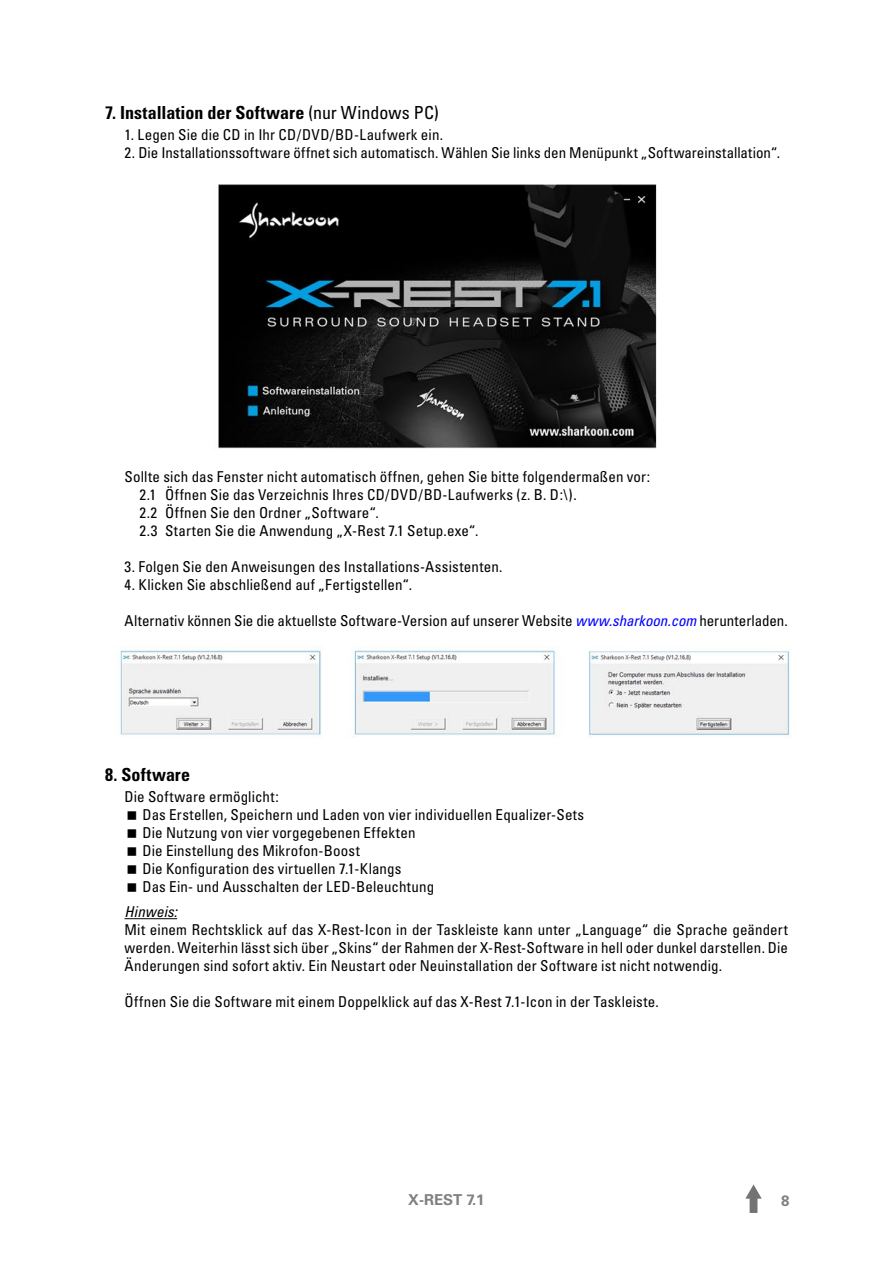
<style>
.page{position:relative;width:893px;height:1263px;background:#fff}
.page>*{position:absolute;margin:0;border:0;box-sizing:border-box;transform-origin:0 0}
.t1{font:18px "Univers LTCYR 67 Bold Cond";letter-spacing:.005em;color:#000}
.t2{font:condensed 15px/18px "Univers";letter-spacing:.01em;color:#000}
.t3{font:700 15px "Univers LTCYR 65";color:#808080}
.t4{font:15px "Univers LTCYR 57 Condensed Obl";letter-spacing:.01em;color:#000}
.s1{font-family:"Univers LTCYR 57";font-stretch:condensed}
.s2{font-family:"Univers LTCYR 57 Condensed Obl";font-stretch:normal;color:#00f}
</style>
<div class="page">
<img style="left:119px;top:184px;width:672px;height:736px">
<svg style="left:745px;top:1184px;width:17px;height:29px"></svg>
<hr style="left:124px;top:918px;width:53px;height:1px;background:#000">
<svg style="left:128px;top:811px;width:19px;height:10px"></svg>
<svg style="left:128px;top:829px;width:19px;height:10px"></svg>
<svg style="left:128px;top:847px;width:19px;height:10px"></svg>
<svg style="left:128px;top:865px;width:19px;height:10px"></svg>
<svg style="left:128px;top:883px;width:19px;height:10px"></svg>
<p class="t1" style="left:105px;top:102px;width:335px">7. Installation der Software <span class="s1">(nur Windows PC)</span></p>
<p class="t2" style="left:124px;top:126px;width:320px">1. Legen Sie die CD in Ihr CD/DVD/BD-Laufwerk ein.</p>
<p class="t2" style="left:124px;top:144px;width:657px">2. Die Installationssoftware öffnet sich automatisch. Wählen Sie links den Menüpunkt „Softwareinstallation“.</p>
<p class="t2" style="left:140px;top:468px;width:512px;text-indent:-15px">Sollte sich das Fenster nicht automatisch öffnen, gehen Sie bitte folgendermaßen vor:<br>2.1 Öffnen Sie das Verzeichnis Ihres CD/DVD/BD-Laufwerks (z. B. D:\).<br>2.2 Öffnen Sie den Ordner „Software“.<br>2.3 Starten Sie die Anwendung „X-Rest 7.1 Setup.exe“.</p>
<p class="t2" style="left:124px;top:558px;width:380px">3. Folgen Sie den Anweisungen des Installations-Assistenten.</p>
<p class="t2" style="left:124px;top:576px;width:289px">4. Klicken Sie abschließend auf „Fertigstellen“.</p>
<p class="t2" style="left:124px;top:612px;width:665px">Alternativ können Sie die aktuellste Software-Version auf unserer Website <span class="s2">www.sharkoon.com</span> herunterladen.</p>
<p class="t1" style="left:105px;top:763px;width:87px">8. Software</p>
<p class="t2" style="left:142px;top:787px;width:443px;text-indent:-18px">Die Software ermöglicht:<br>Das Erstellen, Speichern und Laden von vier individuellen Equalizer-Sets Die Nutzung von vier vorgegebenen Effekten<br>Die Einstellung des Mikrofon-Boost<br>Die Konfiguration des virtuellen 7.1-Klangs<br>Das Ein- und Ausschalten der LED-Beleuchtung</p>
<p class="t4" style="left:124px;top:902px;width:54px">Hinweis:</p>
<p class="t2" style="left:124px;top:921px;width:665px;text-align:justify">Mit einem Rechtsklick auf das X-Rest-Icon in der Taskleiste kann unter „Language“ die Sprache geändert werden. Weiterhin lässt sich über „Skins“ der Rahmen der X-Rest-Software in hell oder dunkel darstellen. Die Änderungen sind sofort aktiv. Ein Neustart oder Neuinstallation der Software ist nicht notwendig.</p>
<p class="t2" style="left:124px;top:993px;width:536px">Öffnen Sie die Software mit einem Doppelklick auf das X-Rest 7.1-Icon in der Taskleiste.</p>
<p class="t3" style="left:408px;top:1189px;width:78px">X-REST 7.1</p>
<p class="t3" style="left:781px;top:1190px;width:10px">8</p>
</div>
